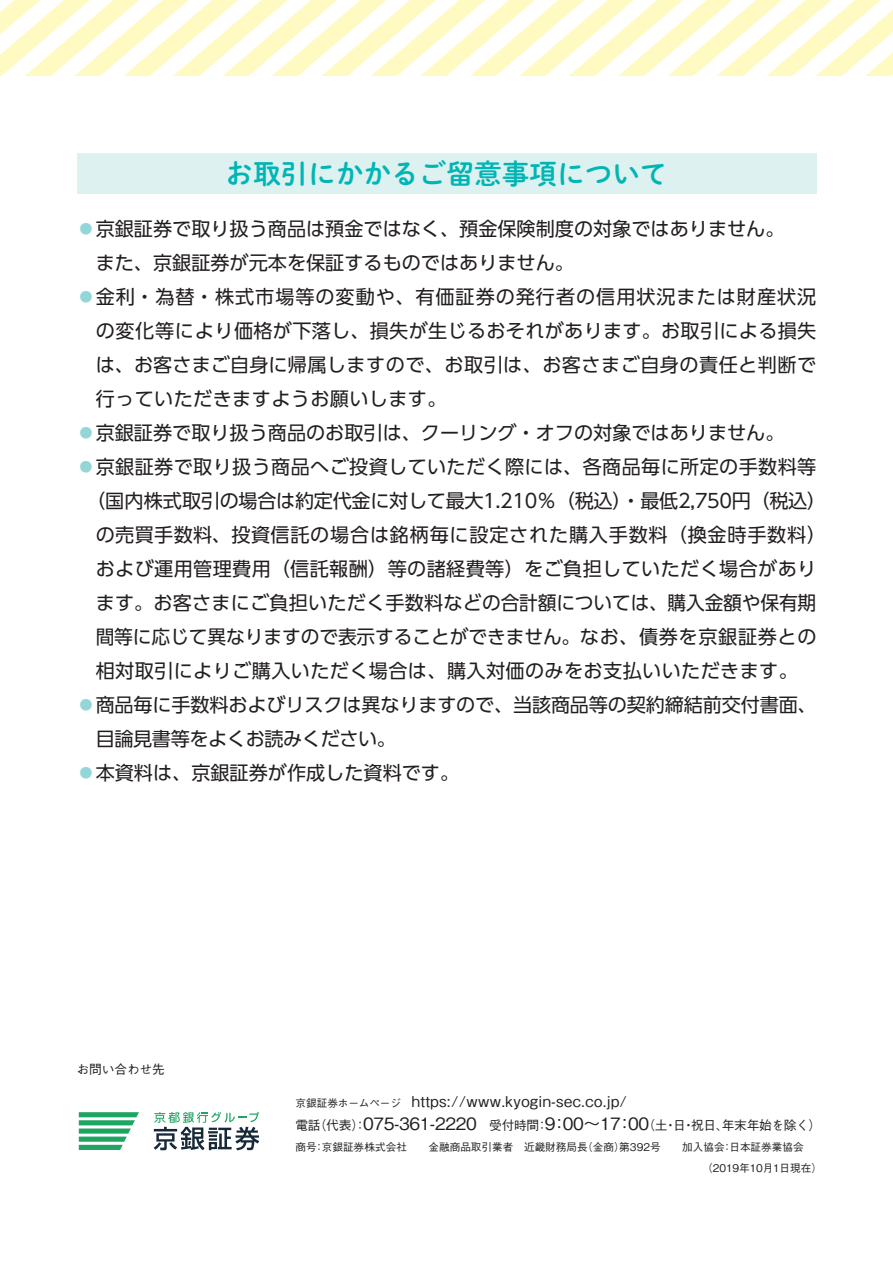
<style>
.page{position:relative;width:893px;height:1263px;background:#fff}
.page>*{position:absolute;margin:0;border:0;box-sizing:border-box;transform-origin:0 0}
.t1{font:27.6px "Shuei M Go Std B";color:#00b6b5}
.t2{font:19.2px "UD Shin Go Pro";letter-spacing:.01em;color:#231f20}
.t3{font:19.2px "UD Shin Go Pro";letter-spacing:-.015em;color:#231f20}
.t4{font:19.2px "UD Shin Go Pro";letter-spacing:-.01em;color:#231f20}
.t5{font:19.2px "UD Shin Go Pro";letter-spacing:.05em;color:#231f20}
.t6{font:19.2px "UD Shin Go Pro";letter-spacing:.04em;color:#231f20}
.t7{font:19.2px "UD Shin Go Pro";letter-spacing:-.02em;color:#231f20}
.t8{font:500 14.85px "Gothic BBB Pr 5";letter-spacing:.025em;color:#231f20}
.t9{font:500 12.75px "Gothic BBB Pr 5";letter-spacing:-.02em;color:#231f20}
.t10{font:500 10.65px/21.3px "Gothic BBB Pr 5";color:#231f20}
.s1{color:#94d5d6}
.s2{font-size:10.65px}
.s3{font-size:16.95px}
</style>
<div class="page">
<div style="left:77px;top:153px;width:739px;height:40px;background:#ddf1f0"></div>
<svg style="left:0;top:0;width:893px;height:75px"></svg>
<svg style="left:79px;top:1112px;width:60px;height:38px"></svg>
<svg style="left:154px;top:1112px;width:105px;height:38px"></svg>
<h1 class="t1" style="left:225px;top:153px;width:444px">お取引にかかるご留意事項について</h1>
<p class="t2" style="left:77px;top:213px;width:709px"><span class="s1">◦</span>京銀証券で取り扱う商品は預金ではなく、預金保険制度の対象ではありません。</p>
<p class="t2" style="left:96px;top:247px;width:480px">また、京銀証券が元本を保証するものではありません。</p>
<p class="t5" style="left:77px;top:281px;width:741px"><span class="s1">◦</span>金利・為替・株式市場等の変動や、有価証券の発行者の信用状況または財産状況</p>
<p class="t2" style="left:96px;top:315px;width:722px">の変化等により価格が下落し、損失が生じるおそれがあります。お取引による損失</p>
<p class="t2" style="left:96px;top:349px;width:722px">は、お客さまご自身に帰属しますので、お取引は、お客さまご自身の責任と判断で</p>
<p class="t2" style="left:96px;top:383px;width:352px">行っていただきますようお願いします。</p>
<p class="t2" style="left:77px;top:417px;width:709px"><span class="s1">◦</span>京銀証券で取り扱う商品のお取引は、クーリング・オフの対象ではありません。</p>
<p class="t2" style="left:77px;top:451px;width:741px"><span class="s1">◦</span>京銀証券で取り扱う商品へご投資していただく際には、各商品毎に所定の手数料等</p>
<p class="t3" style="left:86px;top:485px;width:741px">（国内株式取引の場合は約定代金に対して最大1.210％（税込）・最低2,750円（税込）</p>
<p class="t6" style="left:96px;top:519px;width:732px">の売買手数料、投資信託の場合は銘柄毎に設定された購入手数料（換金時手数料）</p>
<p class="t2" style="left:96px;top:553px;width:722px">および運用管理費用（信託報酬）等の諸経費等）をご負担していただく場合があり</p>
<p class="t2" style="left:96px;top:587px;width:722px">ます。お客さまにご負担いただく手数料などの合計額については、購入金額や保有期</p>
<p class="t2" style="left:96px;top:621px;width:722px">間等に応じて異なりますので表示することができません。なお、債券を京銀証券との</p>
<p class="t2" style="left:96px;top:655px;width:704px">相対取引によりご購入いただく場合は、購入対価のみをお支払いいただきます。</p>
<p class="t4" style="left:77px;top:689px;width:742px"><span class="s1">◦</span>商品毎に手数料およびリスクは異なりますので、当該商品等の契約締結前交付書面、</p>
<p class="t7" style="left:96px;top:723px;width:302px">目論見書等をよくお読みください。</p>
<p class="t2" style="left:77px;top:757px;width:384px"><span class="s1">◦</span>本資料は、京銀証券が作成した資料です。</p>
<p class="t9" style="left:76px;top:1059px;width:90px">お問い合わせ先</p>
<p class="t8" style="left:295px;top:1089px;width:333px"><span class="s2">京銀証券ホームページ　</span>https://www.kyogin-sec.co.jp/</p>
<p class="t9" style="left:295px;top:1115px;width:527px">電話（代表）：<span class="s3">075-361-2220</span>　受付時間：<span class="s3">9：00～17：00</span>（土・日・祝日、年末年始を除く）</p>
<p class="t10" style="left:702px;top:1135px;width:121px;text-indent:-407px">商号：京銀証券株式会社　　金融商品取引業者　近畿財務局長（金商）第392号　　加入協会：日本証券業協会（2019年10月1日現在）</p>
</div>
